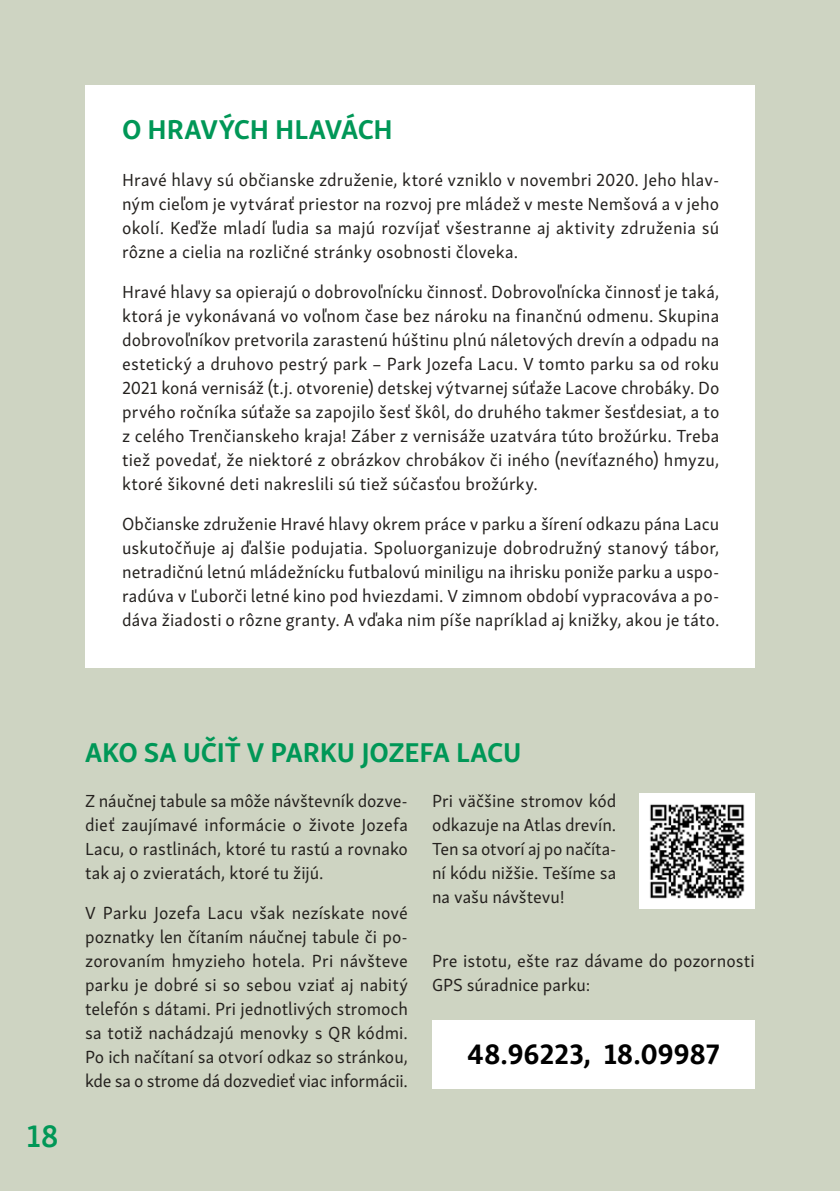
<style>
.page{position:relative;width:840px;height:1191px;background:#fff}
.page>*{position:absolute;margin:0;border:0;box-sizing:border-box;transform-origin:0 0}
.t1{font:600 32px "Skolar Sans Latn";color:#009757}
.t2{font:700 29px "Skolar Sans Latn";letter-spacing:-.005em;color:#000}
.t3{font:700 28px "Skolar Sans Latn";letter-spacing:-.005em;color:#009757}
.t4{font:18px/24px "Skolar Sans Latn";letter-spacing:.005em;color:#24211e;text-align:justify}
</style>
<div class="page">
<div style="left:0;top:0;width:839px;height:1191px;background:#ced4c2"></div>
<div style="left:85px;top:85px;width:669px;height:583px;background:#fff"></div>
<div style="left:432px;top:1020px;width:322px;height:69px;background:#fff"></div>
<div style="left:638px;top:793px;width:116px;height:116px;background:#fff"></div>
<img style="left:650px;top:804px;width:95px;height:95px">
<h3 class="t3" style="left:122px;top:106px;width:272px">O HRAVÝCH HLAVÁCH</h3>
<p class="t4" style="left:122px;top:167px;width:598px">Hravé hlavy sú občianske združenie, ktoré vzniklo v novembri 2020. Jeho hlav&shy;ným cieľom je vytvárať priestor na rozvoj pre mládež v meste Nemšová a v jeho okolí. Keďže mladí ľudia sa majú rozvíjať všestranne aj aktivity združenia sú rôzne a cielia na rozličné stránky osobnosti človeka.</p>
<p class="t4" style="left:122px;top:279px;width:598px">Hravé hlavy sa opierajú o dobrovoľnícku činnosť. Dobrovoľnícka činnosť je taká, ktorá je vykonávaná vo voľnom čase bez nároku na finančnú odmenu. Skupina dobrovoľníkov pretvorila zarastenú húštinu plnú náletových drevín a odpadu na estetický a druhovo pestrý park – Park Jozefa Lacu. V tomto parku sa od roku 2021 koná vernisáž (t.j. otvorenie) detskej výtvarnej súťaže Lacove chrobáky. Do prvého ročníka súťaže sa zapojilo šesť škôl, do druhého takmer šesťdesiat, a to z celého Trenčianskeho kraja! Záber z vernisáže uzatvára túto brožúrku. Treba tiež povedať, že niektoré z obrázkov chrobákov či iného (nevíťazného) hmyzu, ktoré šikovné deti nakreslili sú tiež súčasťou brožúrky.</p>
<p class="t4" style="left:122px;top:511px;width:598px">Občianske združenie Hravé hlavy okrem práce v parku a šírení odkazu pána Lacu uskutočňuje aj ďalšie podujatia. Spoluorganizuje dobrodružný stanový tábor, netradičnú letnú mládežnícku futbalovú miniligu na ihrisku poniže parku a uspo&shy;radúva v Ľuborči letné kino pod hviezdami. V zimnom období vypracováva a po&shy;dáva žiadosti o rôzne granty. A vďaka nim píše napríklad aj knižky, akou je táto.</p>
<h1 class="t1" style="left:26px;top:1110px;width:34px">18</h1>
<h3 class="t3" style="left:85px;top:730px;width:437px">AKO SA UČIŤ V PARKU JOZEFA LACU</h3>
<p class="t4" style="left:85px;top:787px;width:324px">Z náučnej tabule sa môže návštevník dozve&shy;dieť zaujímavé informácie o živote Jozefa Lacu, o rastlinách, ktoré tu rastú a rovnako tak aj o zvieratách, ktoré tu žijú.</p>
<p class="t4" style="left:85px;top:899px;width:324px">V Parku Jozefa Lacu však nezískate nové poznatky len čítaním náučnej tabule či po&shy;zorovaním hmyzieho hotela. Pri návšteve parku je dobré si so sebou vziať aj nabitý telefón s dátami. Pri jednotlivých stromoch sa totiž nachádzajú menovky s QR kódmi.<br>Po ich načítaní sa otvorí odkaz so stránkou, kde sa o strome dá dozvedieť viac informácii.</p>
<p class="t4" style="left:432px;top:788px;width:186px">Pri väčšine stromov kód odkazuje na Atlas drevín.<br>Ten sa otvorí aj po načíta&shy;ní kódu nižšie. Tešíme sa na vašu návštevu!</p>
<p class="t4" style="left:432px;top:948px;width:324px">Pre istotu, ešte raz dávame do pozornosti<br>GPS súradnice parku:</p>
<h2 class="t2" style="left:467px;top:1030px;width:254px">48.96223, 18.09987</h2>
</div>
